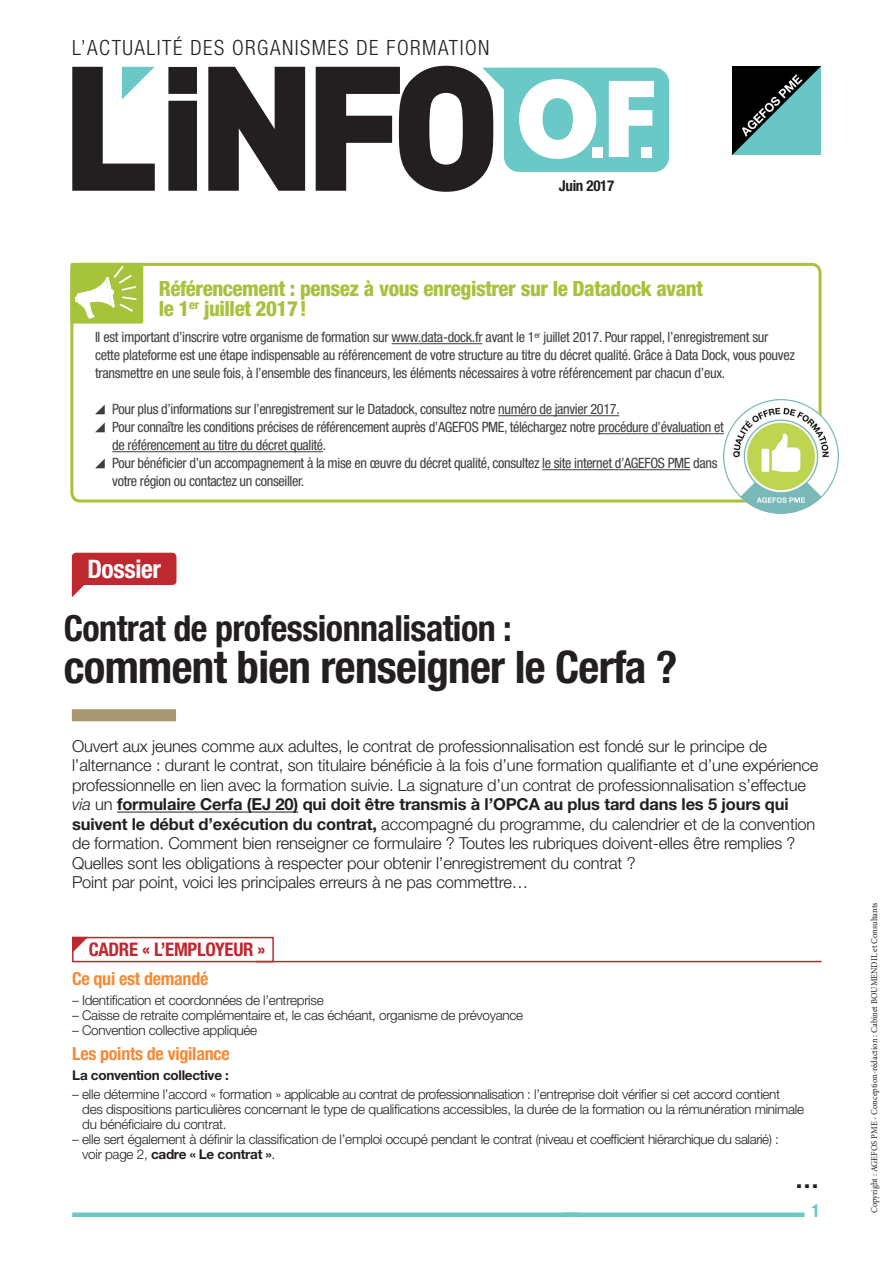
<style>
.page{position:relative;width:893px;height:1263px;background:#fff}
.page>*{position:absolute;margin:0;border:0;box-sizing:border-box;transform-origin:0 0}
.t1{font:700 condensed 45px "Helvetica Neue LT Std";letter-spacing:-.015em;color:#231f20}
.t2{font:700 condensed 36px "Helvetica Neue LT Std";letter-spacing:-.015em;color:#231f20}
.t3{font:700 condensed 25.5px "Helvetica Neue LT Std";letter-spacing:-.015em;color:#fff}
.t4{font:700 24px "Helvetica Neue LT Std";color:#231f20}
.t5{font:800 condensed 21px/19.5px "Helvetica Neue LT Std";letter-spacing:-.02em;color:#a7c23b}
.t6{font:300 condensed 21px "Helvetica Neue LT Std";letter-spacing:.07em;color:#231f20}
.t7{font:700 condensed 18.75px "Helvetica Neue LT Std";letter-spacing:-.015em;color:#bd292e}
.t8{font:700 condensed 18px "Helvetica Neue LT Std";letter-spacing:-.015em;color:#f58b37}
.t9{font:700 condensed 18px "Helvetica Neue LT Std";color:#6ac8c7}
.t10{font:300 16.5px/19.5px "Helvetica Neue LT Std";letter-spacing:-.01em;color:#231f20}
.t11{font:700 condensed 15px "Helvetica Neue LT Std";letter-spacing:-.02em;color:#231f20}
.t12{font:condensed 14.25px/18px "Helvetica Neue LT Std";letter-spacing:-.025em;color:#3e3e3f}
.t13{font:300 13.5px/15px "Helvetica Neue LT Std";letter-spacing:-.02em;color:#231f20}
.t14{font:700 13.5px "Helvetica Neue LT Std";letter-spacing:-.02em;color:#231f20}
.t15{font:9px "Minion Pro";color:#231f20;scale:.95 1}
.s1{font-style:italic}
.s2{font-weight:700}
</style>
<div class="page">
<div style="left:72px;top:1212px;width:509px;height:5px;background:#6ac8c7"></div>
<div style="left:562px;top:1212px;width:242px;height:5px;background:#6ac8c7"></div>
<svg style="left:72px;top:553px;width:104px;height:44px"></svg>
<svg style="left:72px;top:67px;width:83px;height:124px"></svg>
<svg style="left:168px;top:67px;width:29px;height:124px;background:#322f2f"></svg>
<svg style="left:208px;top:67px;width:97px;height:124px"></svg>
<div style="left:504px;top:68px;width:165px;height:104px;background:#6ac8c7;border-radius:15px"></div>
<svg style="left:609px;top:81px;width:45px;height:76px"></svg>
<svg style="left:316px;top:66px;width:280px;height:126px"></svg>
<div style="left:592px;top:147px;width:10px;height:10px;background:#fff"></div>
<div style="left:642px;top:147px;width:10px;height:10px;background:#fff"></div>
<img style="left:733px;top:67px;width:87px;height:87px">
<hr style="left:117px;top:812px;width:181px;height:1px;background:#231f20">
<div style="left:72px;top:709px;width:104px;height:12px;background:#a89770"></div>
<div style="left:70px;top:263px;width:751px;height:239px;border:3px solid #a7c23b;border-radius:9px"></div>
<div style="left:70px;top:263px;width:73px;height:61px;background:#a7c23b;border-radius:2px"></div>
<hr style="left:392px;top:343px;width:90px;height:1px;background:#3e3e3f">
<hr style="left:498px;top:415px;width:121px;height:1px;background:#3e3e3f">
<hr style="left:598px;top:433px;width:126px;height:1px;background:#3e3e3f">
<hr style="left:112px;top:451px;width:211px;height:1px;background:#3e3e3f">
<hr style="left:542px;top:469px;width:148px;height:1px;background:#3e3e3f">
<svg style="left:95px;top:405px;width:10px;height:9px"></svg>
<svg style="left:95px;top:423px;width:10px;height:9px"></svg>
<svg style="left:95px;top:459px;width:10px;height:9px"></svg>
<svg style="left:75px;top:266px;width:62px;height:53px"></svg>
<hr style="left:256px;top:961px;width:565px;height:1px;background:#bd292e">
<div style="left:72px;top:937px;width:202px;height:25px;border:2px solid #bd292e"></div>
<svg style="left:72px;top:937px;width:16px;height:16px"></svg>
<img style="left:724px;top:399px;width:115px;height:115px">
<h3 class="t6" style="left:72px;top:36px;width:419px">L’ACTUALITÉ DES ORGANISMES DE FORMATION</h3>
<p class="t11" style="left:559px;top:176px;width:57px">Juin 2017</p>
<h3 class="t5" style="left:159px;top:279px;width:546px">Référencement : pensez à vous enregistrer sur le Datadock avant le 1<sup>er</sup> juillet 2017!</h3>
<p class="t12" style="left:95px;top:328px;width:701px">Il est important d’inscrire votre organisme de formation sur www.data-dock.fr avant le 1<sup>er</sup> juillet 2017. Pour rappel, l’enregistrement sur cette plateforme est une étape indispensable au référencement de votre structure au titre du décret qualité. Grâce à Data Dock, vous pouvez transmettre en une seule fois, à l’ensemble des financeurs, les éléments nécessaires à votre référencement par chacun d’eux.</p>
<p class="t12" style="left:112px;top:400px;width:613px">Pour plus d’informations sur l’enregistrement sur le Datadock, consultez notre numéro de janvier 2017.<br>Pour connaître les conditions précises de référencement auprès d’AGEFOS PME, téléchargez notre procédure d’évaluation et de référencement au titre du décret qualité.<br>Pour bénéficier d’un accompagnement à la mise en œuvre du décret qualité, consultez le site internet d’AGEFOS PME dans votre région ou contactez un conseiller.</p>
<h3 class="t3" style="left:87px;top:554px;width:75px">Dossier</h3>
<h2 class="t2" style="left:64px;top:607px;width:450px">Contrat de professionnalisation :</h2>
<h1 class="t1" style="left:64px;top:640px;width:615px">comment bien renseigner le Cerfa ?</h1>
<p class="t10" style="left:72px;top:736px;width:748px">Ouvert aux jeunes comme aux adultes, le contrat de professionnalisation est fondé sur le principe de l’alternance : durant le contrat, son titulaire bénéficie à la fois d’une formation qualifiante et d’une expérience professionnelle en lien avec la formation suivie. La signature d’un contrat de professionnalisation s’effectue <span class="s1">via</span> un <span class="s2">formulaire Cerfa (EJ 20) qui doit être transmis à l’OPCA au plus tard dans les 5 jours qui suivent le début d’exécution du contrat,</span> accompagné du programme, du calendrier et de la convention de formation. Comment bien renseigner ce formulaire ? Toutes les rubriques doivent-elles être remplies ?<br>Quelles sont les obligations à respecter pour obtenir l’enregistrement du contrat ?<br>Point par point, voici les principales erreurs à ne pas commettre…</p>
<h3 class="t7" style="left:89px;top:938px;width:178px">CADRE « L’EMPLOYEUR »</h3>
<p class="t8" style="left:72px;top:968px;width:138px">Ce qui est demandé</p>
<p class="t13" style="left:72px;top:992px;width:253px">– Identification et coordonnées de l’entreprise</p>
<p class="t13" style="left:72px;top:1007px;width:453px">– Caisse de retraite complémentaire et, le cas échéant, organisme de prévoyance</p>
<p class="t13" style="left:72px;top:1022px;width:187px">– Convention collective appliquée</p>
<p class="t8" style="left:72px;top:1043px;width:159px">Les points de vigilance</p>
<p class="t14" style="left:72px;top:1067px;width:158px">La convention collective :</p>
<p class="t13" style="left:82px;top:1087px;width:723px;text-indent:-10px">– elle détermine l’accord « formation » applicable au contrat de professionnalisation : l’entreprise doit vérifier si cet accord contient des dispositions particulières concernant le type de qualifications accessibles, la durée de la formation ou la rémunération minimale du bénéficiaire du contrat.</p>
<p class="t13" style="left:82px;top:1132px;width:698px;text-indent:-10px">– elle sert également à définir la classification de l’emploi occupé pendant le contrat (niveau et coefficient hiérarchique du salarié) : voir page 2, <span class="s2">cadre « Le contrat »</span>.</p>
<h3 class="t4" style="left:795px;top:1165px;width:25px">…</h3>
<p class="t9" style="left:812px;top:1199px;width:10px">1</p>
<p class="t15" style="left:868px;top:1213px;width:328px;rotate:-90deg">Copyright : AGEFOS PME - Conception-rédaction : Cabinet BOUMENDIL et Consultants</p>
</div>
